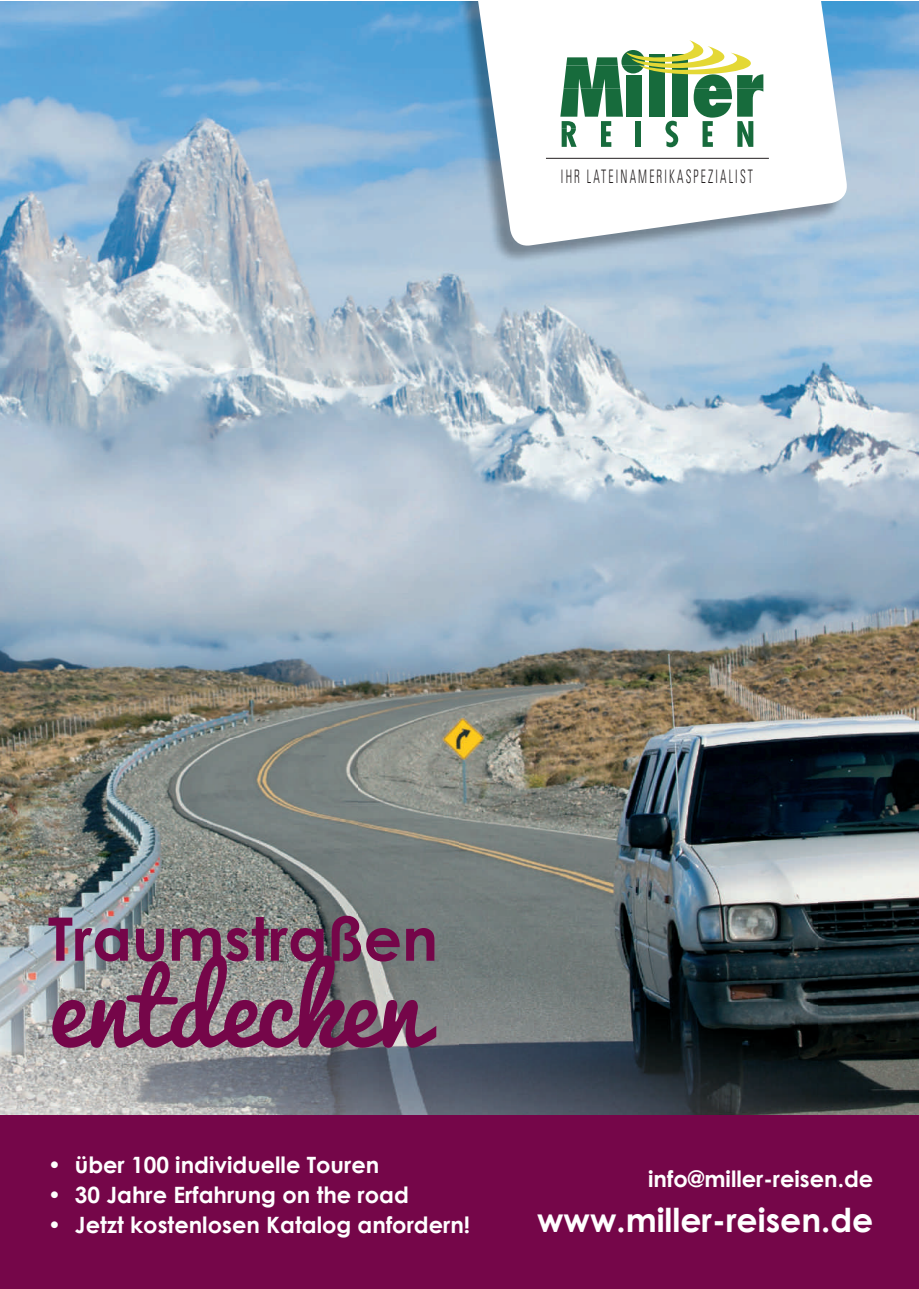
<style>
.page{position:relative;width:919px;height:1289px;background:#fff}
.page>*{position:absolute;margin:0;border:0;box-sizing:border-box;transform-origin:0 0}
.t1{font:99px "Pacifico";color:#750649}
.t2{font:700 60px "Century Gothic";color:#750649}
.t3{font:700 33px "Century Gothic";color:#fff}
.t4{font:700 22.5px "Century Gothic";color:#fff}
.t5{font:300 condensed 18.6px "Univers";letter-spacing:.19em;color:#231f20;scale:.62 1}
</style>
<div class="page">
<img style="left:0;top:1px;width:459px;height:1114px">
<img style="left:817px;top:1px;width:101px;height:1114px">
<img style="left:459px;top:264px;width:358px;height:851px">
<img style="left:456px;top:1px;width:388px;height:263px">
<svg style="left:472px;top:1px;width:377px;height:247px"></svg>
<svg style="left:560px;top:40px;width:204px;height:107px"></svg>
<hr style="left:546px;top:158px;width:222px;height:1px;background:#231f20">
<div style="left:0;top:1115px;width:918px;height:173px;background:#750649"></div>
<p class="t5" style="left:561px;top:166px;width:311px">IHR LATEINAMERIKASPEZIALIST</p>
<h2 class="t2" style="left:48px;top:900px;width:391px">Traumstraßen</h2>
<h1 class="t1" style="left:48px;top:955px;width:377px">entdecken</h1>
<p class="t4" style="left:48px;top:1150px;width:333px">• über 100 individuelle Touren</p>
<p class="t4" style="left:48px;top:1180px;width:362px">• 30 Jahre Erfahrung on the road</p>
<p class="t4" style="left:48px;top:1210px;width:424px">• Jetzt kostenlosen Katalog anfordern!</p>
<p class="t4" style="left:648px;top:1164px;width:226px">info@miller-reisen.de</p>
<h3 class="t3" style="left:537px;top:1198px;width:337px">www.miller-reisen.de</h3>
</div>
